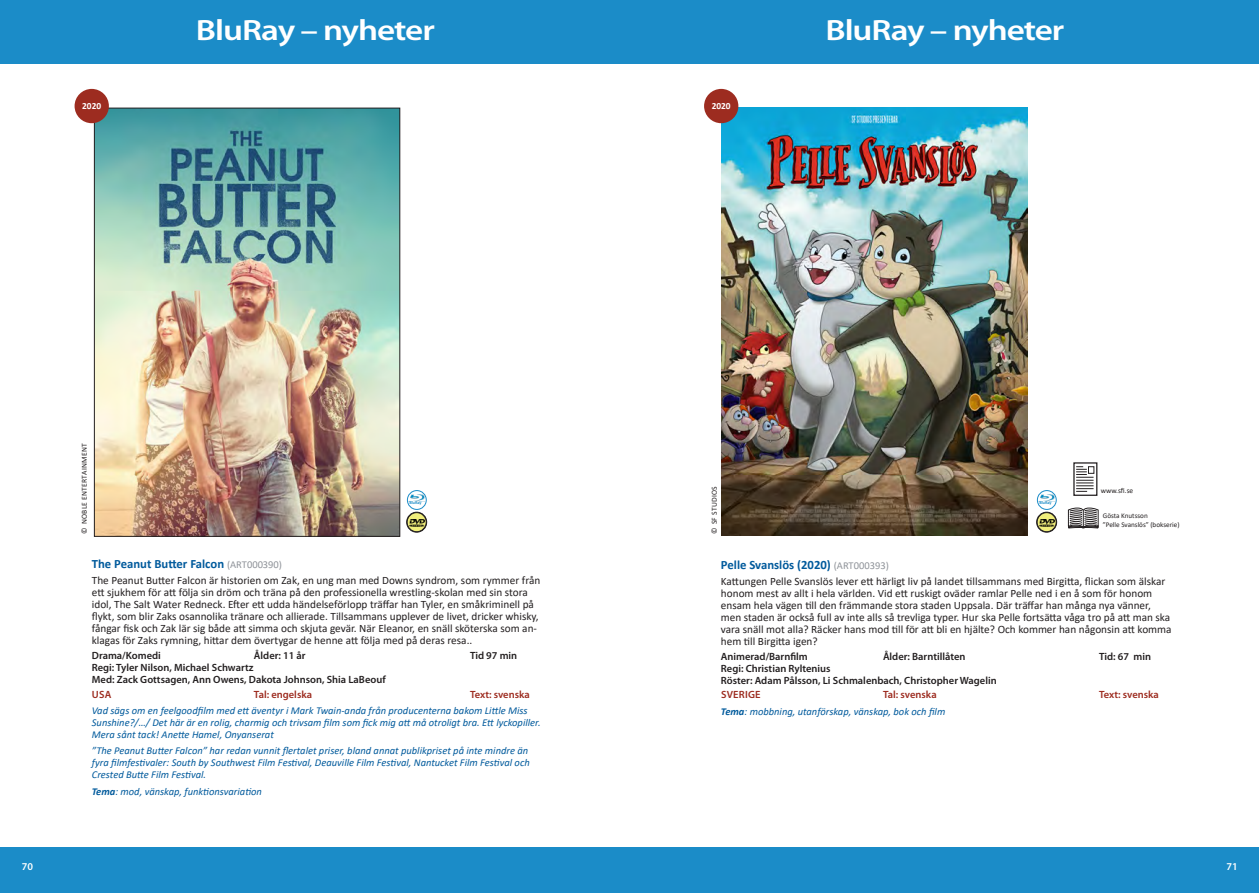
<style>
.page{position:relative;width:1259px;height:893px;background:#fff}
.page>*{position:absolute;margin:0;border:0;box-sizing:border-box;transform-origin:0 0}
.t1{font:600 29.4px "Myriad Pro";letter-spacing:-.03em;color:#fff;scale:1.19 1}
.t2{font:700 12.75px "Calibri";color:#005a9c}
.t3{font:11.25px/12px "Calibri";color:#231f20}
.t4{font:italic 10.5px/12px "Calibri";color:#005a9c}
.t5{font:600 10.5px/12px "Myriad Pro";color:#231f20}
.t6{font:600 10.5px "Myriad Pro";color:#9d2c20}
.t7{font:600 10.5px "Myriad Pro";letter-spacing:.02em;color:#9d2c20}
.t8{font:600 10.5px "Myriad Pro";color:#fff}
.t9{font:700 9.3px "Calibri";color:#fff}
.t10{font:7.65px "Calibri";letter-spacing:.04em;color:#231f20}
.t11{font:7.35px "Calibri";color:#231f20}
.t12{font:7.2px/8.6px "Calibri";color:#231f20}
.t13{font:700 4.2px "Calibri";color:#1b8cc8}
.s1{font-weight:400;font-size:10.5px;color:#8f9399}
.s2{font-weight:700}
</style>
<div class="page">
<div style="left:0;top:0;width:629px;height:63px;background:#1b8cc8"></div>
<div style="left:0;top:847px;width:629px;height:46px;background:#1b8cc8"></div>
<div style="left:630px;top:847px;width:629px;height:46px;background:#1b8cc8"></div>
<div style="left:629px;top:0;width:630px;height:63px;background:#1b8cc8"></div>
<img style="left:96px;top:110px;width:302px;height:425px">
<div style="left:94px;top:108px;width:306px;height:429px;border:1px solid #231f20"></div>
<img style="left:409px;top:495px;width:16px;height:6px">
<div style="left:407px;top:490px;width:20px;height:20px;border:1px solid #1b8cc8;border-radius:50%"></div>
<svg style="left:407px;top:512px;width:19px;height:20px"></svg>
<div style="left:406px;top:512px;width:21px;height:20px;border:1px solid #231f20;border-radius:50%"></div>
<div style="left:407px;top:512px;width:19px;height:20px;border:1px solid #231f20;border-radius:50%"></div>
<img style="left:409px;top:519px;width:15px;height:7px">
<div style="left:75px;top:89px;width:34px;height:34px;background:#9d2c20;border-radius:50%"></div>
<img style="left:721px;top:108px;width:306px;height:427px">
<div style="left:1073px;top:462px;width:24px;height:34px;border:1px solid #231f20"></div>
<svg style="left:1076px;top:466px;width:18px;height:26px"></svg>
<img style="left:1039px;top:495px;width:15px;height:6px">
<div style="left:1037px;top:490px;width:19px;height:20px;border:1px solid #1b8cc8;border-radius:50%"></div>
<svg style="left:1037px;top:512px;width:19px;height:20px"></svg>
<div style="left:1036px;top:512px;width:20px;height:20px;border:1px solid #231f20;border-radius:50%"></div>
<div style="left:1037px;top:512px;width:19px;height:20px;border:1px solid #231f20;border-radius:50%"></div>
<img style="left:1039px;top:519px;width:15px;height:7px">
<svg style="left:1067px;top:507px;width:32px;height:22px"></svg>
<div style="left:704px;top:89px;width:34px;height:34px;background:#9d2c20;border-radius:50%"></div>
<h1 class="t1" style="left:196px;top:12px;width:202px">BluRay – nyheter</h1>
<h1 class="t1" style="left:825px;top:12px;width:202px">BluRay – nyheter</h1>
<p class="t9" style="left:82px;top:100px;width:20px">2020</p>
<p class="t9" style="left:711px;top:100px;width:20px">2020</p>
<p class="t10" style="left:79px;top:534px;width:93px;rotate:-90deg">© NOBLE ENTERTAINMENT</p>
<p class="t13" style="left:409px;top:500px;width:13px">BluRay</p>
<p class="t10" style="left:709px;top:534px;width:50px;rotate:-90deg">© SF STUDIOS</p>
<p class="t13" style="left:1039px;top:500px;width:13px">BluRay</p>
<p class="t11" style="left:1100px;top:485px;width:34px">www.sfi.se</p>
<p class="t12" style="left:1102px;top:511px;width:78px">Gösta Knutsson<br>”Pelle Svanslös” (bokserie)</p>
<p class="t2" style="left:92px;top:555px;width:192px">The Peanut Butter Falcon <span class="s1">(ART000390)</span></p>
<p class="t3" style="left:92px;top:574px;width:450px">The Peanut Butter Falcon är historien om Zak, en ung man med Downs syndrom, som rymmer från ett sjukhem för att följa sin dröm och träna på den professionella wrestling-skolan med sin stora idol, The Salt Water Redneck. Efter ett udda händelseförlopp träffar han Tyler, en småkriminell på flykt, som blir Zaks osannolika tränare och allierade. Tillsammans upplever de livet, dricker whisky, fångar fisk och Zak lär sig både att simma och skjuta gevär. När Eleanor, en snäll sköterska som an&shy;klagas för Zaks rymning, hittar dem övertygar de henne att följa med på deras resa..</p>
<p class="t5" style="left:92px;top:650px;width:71px">Drama/Komedi</p>
<p class="t5" style="left:254px;top:650px;width:53px">Ålder: 11 år</p>
<p class="t5" style="left:470px;top:650px;width:49px">Tid 97 min</p>
<p class="t5" style="left:92px;top:662px;width:295px">Regi: Tyler Nilson, Michael Schwartz<br>Med: Zack Gottsagen, Ann Owens, Dakota Johnson, Shia LaBeouf</p>
<p class="t6" style="left:92px;top:687px;width:21px">USA</p>
<p class="t6" style="left:254px;top:687px;width:60px">Tal: engelska</p>
<p class="t6" style="left:470px;top:687px;width:61px">Text: svenska</p>
<p class="t4" style="left:92px;top:704px;width:450px">Vad sägs om en feelgoodfilm med ett äventyr i Mark Twain-anda från producenterna bakom Little Miss<br>Sunshine?/…/ Det här är en rolig, charmig och trivsam film som fick mig att må otroligt bra. Ett lyckopiller.<br>Mera sånt tack! Anette Hamel, Onyanserat</p>
<p class="t4" style="left:92px;top:744px;width:439px">”The Peanut Butter Falcon” har redan vunnit flertalet priser, bland annat publikpriset på inte mindre än fyra filmfestivaler: South by Southwest Film Festival, Deauville Film Festival, Nantucket Film Festival och<br>Crested Butte Film Festival.</p>
<p class="t4" style="left:92px;top:784px;width:172px"><span class="s2">Tema</span>: mod, vänskap, funktionsvariation</p>
<p class="t2" style="left:721px;top:556px;width:169px">Pelle Svanslös (2020) <span class="s1">(ART000393)</span></p>
<p class="t3" style="left:721px;top:575px;width:452px">Kattungen Pelle Svanslös lever ett härligt liv på landet tillsammans med Birgitta, flickan som älskar honom mest av allt i hela världen. Vid ett ruskigt oväder ramlar Pelle ned i en å som för honom ensam hela vägen till den främmande stora staden Uppsala. Där träffar han många nya vänner, men staden är också full av inte alls så trevliga typer. Hur ska Pelle fortsätta våga tro på att man ska vara snäll mot alla? Räcker hans mod till för att bli en hjälte? Och kommer han någonsin att komma hem till Birgitta igen?</p>
<p class="t5" style="left:721px;top:650px;width:88px">Animerad/Barnfilm</p>
<p class="t5" style="left:883px;top:650px;width:84px">Ålder: Barntillåten</p>
<p class="t5" style="left:1099px;top:650px;width:53px">Tid: 67 min</p>
<p class="t5" style="left:721px;top:662px;width:277px">Regi: Christian Ryltenius<br>Röster: Adam Pålsson, Li Schmalenbach, Christopher Wagelin</p>
<p class="t7" style="left:721px;top:688px;width:41px">SVERIGE</p>
<p class="t6" style="left:883px;top:688px;width:55px">Tal: svenska</p>
<p class="t6" style="left:1099px;top:688px;width:61px">Text: svenska</p>
<p class="t4" style="left:721px;top:705px;width:226px"><span class="s2">Tema</span>: mobbning, utanförskap, vänskap, bok och film</p>
<p class="t8" style="left:22px;top:859px;width:13px">70</p>
<p class="t8" style="left:1226px;top:859px;width:13px">71</p>
</div>
